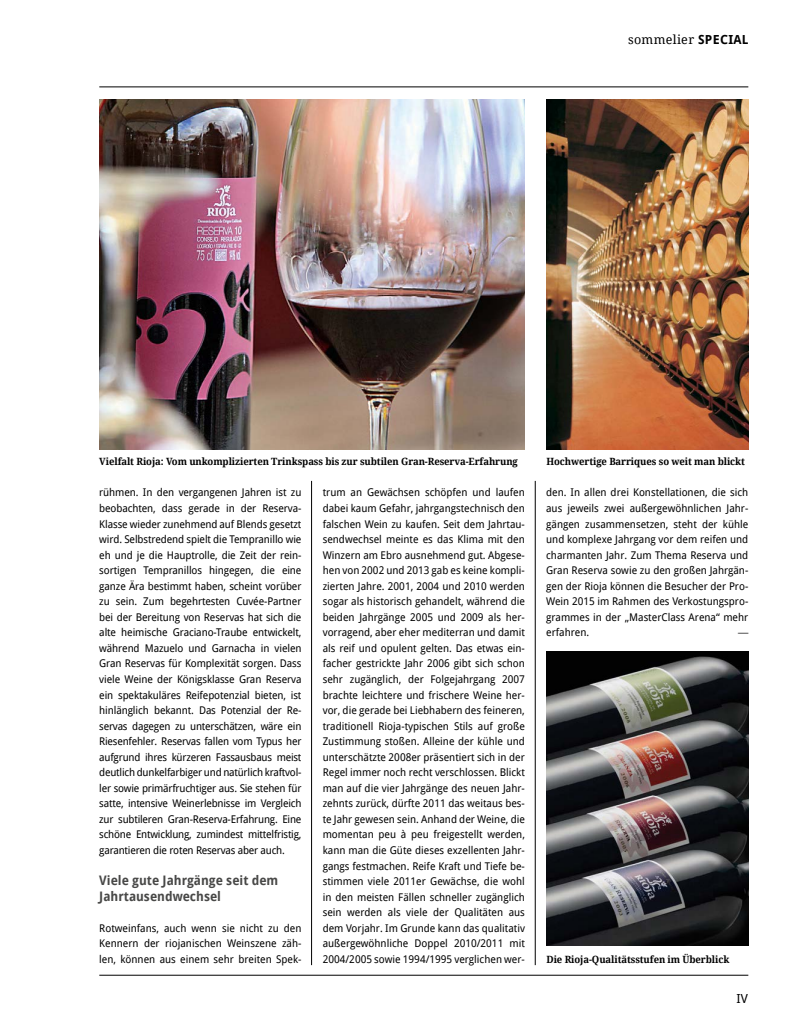
<style>
.page{position:relative;width:798px;height:1028px;background:#fff}
.page>*{position:absolute;margin:0;border:0;box-sizing:border-box;transform-origin:0 0}
.t1{font:700 13.12px/15.5px "Droid Sans Pro";color:#484847;scale:.95 1}
.t2{font:12.5px "Droid Serif Pro";letter-spacing:.025em;color:#000}
.t3{font:12.5px "Droid Sans Pro";color:#000}
.t4{font:10.62px/15.5px "Droid Sans Pro";color:#000;text-align:justify}
.t5{font:10.62px "Droid Serif Pro";color:#000}
.t6{font:700 10px "Droid Serif Pro";letter-spacing:-.01em;color:#000;scale:.95 1}
.s1{font-family:"Droid Sans Pro";font-weight:700}
</style>
<div class="page">
<hr style="left:99px;top:87px;width:649px;height:1px;background:#000">
<hr style="left:99px;top:974px;width:649px;height:1px;background:#000">
<img style="left:546px;top:652px;width:202px;height:293px">
<img style="left:546px;top:99px;width:202px;height:351px">
<img style="left:99px;top:99px;width:425px;height:351px">
<hr style="left:311px;top:481px;width:1px;height:484px;background:#000">
<hr style="left:534px;top:481px;width:1px;height:484px;background:#000">
<p class="t2" style="left:627px;top:31px;width:122px">sommelier <span class="s1">SPECIAL</span></p>
<p class="t6" style="left:99px;top:455px;width:442px">Vielfalt Rioja: Vom unkomplizierten Trinkspass bis zur subtilen Gran-Reserva-Erfahrung</p>
<p class="t6" style="left:546px;top:455px;width:210px">Hochwertige Barriques so weit man blickt</p>
<p class="t4" style="left:99px;top:484px;width:204px">rühmen. In den vergangenen Jahren ist zu beobachten, dass gerade in der Reserva-Klasse wieder zunehmend auf Blends gesetzt wird. Selbstredend spielt die Tempranillo wie eh und je die Hauptrolle, die Zeit der rein&shy;sortigen Tempranillos hingegen, die eine ganze Ära bestimmt haben, scheint vorüber zu sein. Zum begehrtesten Cuvée-Partner bei der Bereitung von Reservas hat sich die alte heimische Graciano-Traube entwickelt, während Mazuelo und Garnacha in vielen Gran Reservas für Komplexität sorgen. Dass viele Weine der Königsklasse Gran Reserva ein spektakuläres Reifepotenzial bieten, ist hinlänglich bekannt. Das Potenzial der Re&shy;servas dagegen zu unterschätzen, wäre ein Riesenfehler. Reservas fallen vom Typus her aufgrund ihres kürzeren Fassausbaus meist deutlich dunkelfarbiger und natürlich kraftvol&shy;ler sowie primärfruchtiger aus. Sie stehen für satte, intensive Weinerlebnisse im Vergleich zur subtileren Gran-Reserva-Erfahrung. Eine schöne Entwicklung, zumindest mittelfristig, garantieren die roten Reservas aber auch.</p>
<p class="t1" style="left:99px;top:872px;width:190px">Viele gute Jahrgänge seit dem<br>Jahrtausendwechsel</p>
<p class="t4" style="left:99px;top:919px;width:203px">Rotweinfans, auch wenn sie nicht zu den Kennern der riojanischen Weinszene zäh&shy;len, können aus einem sehr breiten Spek-</p>
<p class="t4" style="left:322px;top:484px;width:204px">trum an Gewächsen schöpfen und laufen dabei kaum Gefahr, jahrgangstechnisch den falschen Wein zu kaufen. Seit dem Jahrtau&shy;sendwechsel meinte es das Klima mit den Winzern am Ebro ausnehmend gut. Abgese&shy;hen von 2002 und 2013 gab es keine kompli&shy;zierten Jahre. 2001, 2004 und 2010 werden sogar als historisch gehandelt, während die beiden Jahrgänge 2005 und 2009 als her&shy;vorragend, aber eher mediterran und damit als reif und opulent gelten. Das etwas ein&shy;facher gestrickte Jahr 2006 gibt sich schon sehr zugänglich, der Folgejahrgang 2007 brachte leichtere und frischere Weine her&shy;vor, die gerade bei Liebhabern des feineren, traditionell Rioja-typischen Stils auf große Zustimmung stoßen. Alleine der kühle und unterschätzte 2008er präsentiert sich in der Regel immer noch recht verschlossen. Blickt man auf die vier Jahrgänge des neuen Jahr&shy;zehnts zurück, dürfte 2011 das weitaus bes&shy;te Jahr gewesen sein. Anhand der Weine, die momentan peu à peu freigestellt werden, kann man die Güte dieses exzellenten Jahr&shy;gangs festmachen. Reife Kraft und Tiefe be&shy;stimmen viele 2011er Gewächse, die wohl in den meisten Fällen schneller zugänglich sein werden als viele der Qualitäten aus dem Vorjahr. Im Grunde kann das qualitativ außergewöhnliche Doppel 2010/2011 mit 2004/2005 sowie 1994/1995 verglichen wer-</p>
<p class="t4" style="left:546px;top:484px;width:203px">den. In allen drei Konstellationen, die sich aus jeweils zwei außergewöhnlichen Jahr&shy;gängen zusammensetzen, steht der kühle und komplexe Jahrgang vor dem reifen und charmanten Jahr. Zum Thema Reserva und Gran Reserva sowie zu den großen Jahrgän&shy;gen der Rioja können die Besucher der Pro-Wein 2015 im Rahmen des Verkostungspro&shy;grammes in der „MasterClass Arena“ mehr erfahren.</p>
<p class="t5" style="left:737px;top:625px;width:12px">—</p>
<p class="t6" style="left:546px;top:952px;width:194px">Die Rioja-Qualitätsstufen im Überblick</p>
<p class="t3" style="left:736px;top:990px;width:13px">IV</p>
</div>
